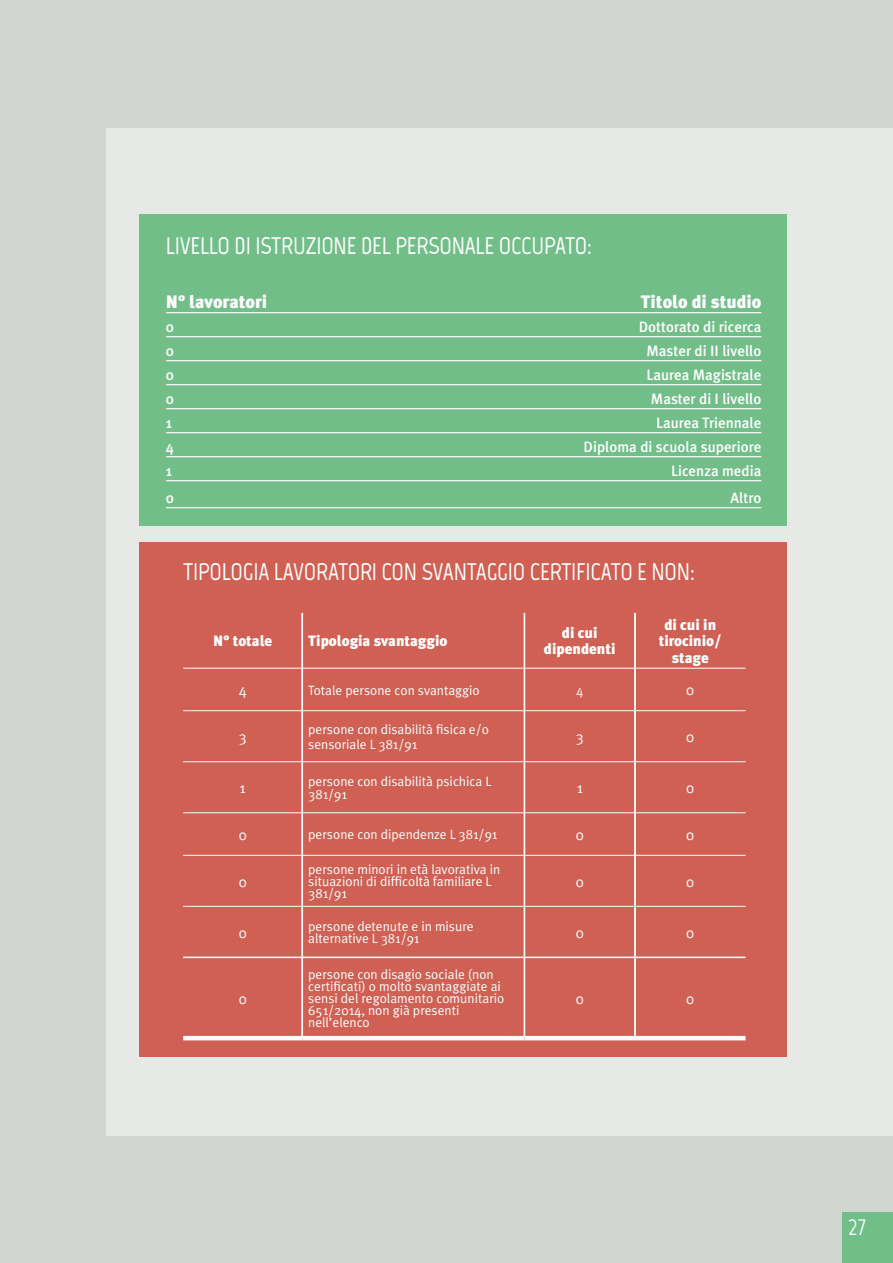
<style>
.page{position:relative;width:893px;height:1263px;background:#d1d6d0}
.page>*{position:absolute;margin:0;border:0;box-sizing:border-box;transform-origin:0 0}
.t1{font:700 24px "Marvel";letter-spacing:-.01em;color:#fff}
.t2{font:24px "Marvel";color:#fff}
.t3{font:900 18px "Meta Plus";color:#fff}
.t4{font:500 15px "Meta Plus";color:#fff}
.t5{font:900 15px/16.5px "Meta Plus";color:#fff;text-align:center}
.t6{font:15px "Meta Plus Normal";color:#fff}
.t7{font:13.5px/12px "Meta Plus Normal";color:#fff}
</style>
<div class="page">
<div style="left:106px;top:128px;width:787px;height:1007px;background:#e7e9e6"></div>
<div style="left:842px;top:1212px;width:51px;height:51px;background:#72be89"></div>
<div style="left:139px;top:214px;width:648px;height:312px;background:#72be89"></div>
<hr style="left:166px;top:312px;width:595px;height:1px;background:#fff">
<hr style="left:166px;top:336px;width:595px;height:1px;background:#fff">
<hr style="left:166px;top:360px;width:595px;height:1px;background:#fff">
<hr style="left:166px;top:384px;width:595px;height:1px;background:#fff">
<hr style="left:166px;top:408px;width:595px;height:1px;background:#fff">
<hr style="left:166px;top:432px;width:595px;height:1px;background:#fff">
<hr style="left:166px;top:456px;width:595px;height:1px;background:#fff">
<hr style="left:166px;top:480px;width:595px;height:1px;background:#fff">
<hr style="left:166px;top:507px;width:595px;height:1px;background:#fff">
<div style="left:139px;top:542px;width:648px;height:515px;background:#cf6053"></div>
<hr style="left:302px;top:613px;width:1px;height:55px;background:#fff">
<hr style="left:524px;top:613px;width:1px;height:55px;background:#fff">
<hr style="left:634px;top:613px;width:1px;height:55px;background:#fff">
<hr style="left:635px;top:613px;width:1px;height:55px;background:#fff">
<hr style="left:302px;top:668px;width:1px;height:42px;background:#fff">
<hr style="left:524px;top:668px;width:1px;height:42px;background:#fff">
<hr style="left:634px;top:668px;width:1px;height:42px;background:#fff">
<hr style="left:635px;top:668px;width:1px;height:42px;background:#fff">
<hr style="left:302px;top:711px;width:1px;height:50px;background:#fff">
<hr style="left:524px;top:711px;width:1px;height:50px;background:#fff">
<hr style="left:634px;top:711px;width:1px;height:50px;background:#fff">
<hr style="left:635px;top:711px;width:1px;height:50px;background:#fff">
<hr style="left:302px;top:762px;width:1px;height:50px;background:#fff">
<hr style="left:524px;top:762px;width:1px;height:50px;background:#fff">
<hr style="left:634px;top:762px;width:1px;height:50px;background:#fff">
<hr style="left:635px;top:762px;width:1px;height:50px;background:#fff">
<hr style="left:302px;top:813px;width:1px;height:42px;background:#fff">
<hr style="left:524px;top:813px;width:1px;height:42px;background:#fff">
<hr style="left:634px;top:813px;width:1px;height:42px;background:#fff">
<hr style="left:635px;top:813px;width:1px;height:42px;background:#fff">
<hr style="left:302px;top:856px;width:1px;height:50px;background:#fff">
<hr style="left:524px;top:856px;width:1px;height:50px;background:#fff">
<hr style="left:634px;top:856px;width:1px;height:50px;background:#fff">
<hr style="left:635px;top:856px;width:1px;height:50px;background:#fff">
<hr style="left:302px;top:907px;width:1px;height:49px;background:#fff">
<hr style="left:524px;top:907px;width:1px;height:49px;background:#fff">
<hr style="left:634px;top:907px;width:1px;height:49px;background:#fff">
<hr style="left:635px;top:907px;width:1px;height:49px;background:#fff">
<hr style="left:302px;top:958px;width:1px;height:78px;background:#fff">
<hr style="left:524px;top:958px;width:1px;height:78px;background:#fff">
<hr style="left:634px;top:958px;width:1px;height:78px;background:#fff">
<hr style="left:635px;top:958px;width:1px;height:78px;background:#fff">
<hr style="left:183px;top:668px;width:119px;height:1px;background:#fff">
<hr style="left:302px;top:668px;width:222px;height:1px;background:#fff">
<hr style="left:524px;top:668px;width:111px;height:1px;background:#fff">
<hr style="left:635px;top:668px;width:111px;height:1px;background:#fff">
<hr style="left:183px;top:710px;width:119px;height:1px;background:#fff">
<hr style="left:302px;top:710px;width:222px;height:1px;background:#fff">
<hr style="left:524px;top:710px;width:111px;height:1px;background:#fff">
<hr style="left:635px;top:710px;width:111px;height:1px;background:#fff">
<hr style="left:183px;top:761px;width:119px;height:1px;background:#fff">
<hr style="left:302px;top:761px;width:222px;height:1px;background:#fff">
<hr style="left:524px;top:761px;width:111px;height:1px;background:#fff">
<hr style="left:635px;top:761px;width:111px;height:1px;background:#fff">
<hr style="left:183px;top:812px;width:119px;height:1px;background:#fff">
<hr style="left:302px;top:812px;width:222px;height:1px;background:#fff">
<hr style="left:524px;top:812px;width:111px;height:1px;background:#fff">
<hr style="left:635px;top:812px;width:111px;height:1px;background:#fff">
<hr style="left:183px;top:855px;width:119px;height:1px;background:#fff">
<hr style="left:302px;top:855px;width:222px;height:1px;background:#fff">
<hr style="left:524px;top:855px;width:111px;height:1px;background:#fff">
<hr style="left:635px;top:855px;width:111px;height:1px;background:#fff">
<hr style="left:183px;top:906px;width:119px;height:1px;background:#fff">
<hr style="left:302px;top:906px;width:222px;height:1px;background:#fff">
<hr style="left:524px;top:906px;width:111px;height:1px;background:#fff">
<hr style="left:635px;top:906px;width:111px;height:1px;background:#fff">
<hr style="left:183px;top:1036px;width:119px;height:4px;background:#fff">
<hr style="left:302px;top:1036px;width:222px;height:4px;background:#fff">
<hr style="left:524px;top:1036px;width:111px;height:4px;background:#fff">
<hr style="left:635px;top:1036px;width:111px;height:4px;background:#fff">
<hr style="left:183px;top:956px;width:119px;height:2px;background:#fff">
<hr style="left:302px;top:956px;width:222px;height:2px;background:#fff">
<hr style="left:524px;top:956px;width:111px;height:2px;background:#fff">
<hr style="left:635px;top:956px;width:111px;height:2px;background:#fff">
<h1 class="t1" style="left:166px;top:231px;width:427px">LIVELLO DI ISTRUZIONE DEL PERSONALE OCCUPATO:</h1>
<h2 class="t3" style="left:166px;top:291px;width:103px">N° lavoratori</h2>
<h2 class="t3" style="left:641px;top:291px;width:122px">Titolo di studio</h2>
<p class="t4" style="left:166px;top:318px;width:10px">0</p>
<p class="t4" style="left:639px;top:318px;width:124px">Dottorato di ricerca</p>
<p class="t4" style="left:166px;top:342px;width:10px">0</p>
<p class="t4" style="left:646px;top:342px;width:116px">Master di II livello</p>
<p class="t4" style="left:166px;top:366px;width:10px">0</p>
<p class="t4" style="left:646px;top:366px;width:117px">Laurea Magistrale</p>
<p class="t4" style="left:166px;top:390px;width:10px">0</p>
<p class="t4" style="left:651px;top:390px;width:112px">Master di I livello</p>
<p class="t4" style="left:166px;top:414px;width:8px">1</p>
<p class="t4" style="left:656px;top:414px;width:107px">Laurea Triennale</p>
<p class="t4" style="left:166px;top:438px;width:10px">4</p>
<p class="t4" style="left:584px;top:438px;width:179px">Diploma di scuola superiore</p>
<p class="t4" style="left:166px;top:462px;width:8px">1</p>
<p class="t4" style="left:671px;top:462px;width:92px">Licenza media</p>
<p class="t4" style="left:166px;top:489px;width:10px">0</p>
<p class="t4" style="left:731px;top:489px;width:32px">Altro</p>
<h1 class="t1" style="left:183px;top:557px;width:513px">TIPOLOGIA LAVORATORI CON SVANTAGGIO CERTIFICATO E NON:</h1>
<p class="t5" style="left:213px;top:633px;width:61px">N° totale</p>
<p class="t5" style="left:308px;top:633px;width:141px">Tipologia svantaggio</p>
<p class="t5" style="left:544px;top:624px;width:73px">di cui dipendenti</p>
<p class="t5" style="left:659px;top:616px;width:64px">di cui in tirocinio/ stage</p>
<p class="t6" style="left:239px;top:681px;width:10px">4</p>
<p class="t7" style="left:308px;top:684px;width:173px">Totale persone con svantaggio</p>
<p class="t7" style="left:576px;top:684px;width:9px">4</p>
<p class="t6" style="left:686px;top:681px;width:10px">0</p>
<p class="t6" style="left:239px;top:728px;width:10px">3</p>
<p class="t7" style="left:308px;top:722px;width:182px;line-height:15px">persone con disabilità fisica e/o sensoriale L 381/91</p>
<p class="t6" style="left:576px;top:728px;width:10px">3</p>
<p class="t6" style="left:686px;top:728px;width:10px">0</p>
<p class="t6" style="left:240px;top:779px;width:8px">1</p>
<p class="t7" style="left:308px;top:774px;width:185px;line-height:13.5px">persone con disabilità psichica L<br>381/91</p>
<p class="t6" style="left:577px;top:779px;width:8px">1</p>
<p class="t6" style="left:686px;top:779px;width:10px">0</p>
<p class="t6" style="left:239px;top:826px;width:10px">0</p>
<p class="t7" style="left:308px;top:828px;width:191px">persone con dipendenze L 381/91</p>
<p class="t6" style="left:576px;top:826px;width:10px">0</p>
<p class="t6" style="left:686px;top:826px;width:10px">0</p>
<p class="t6" style="left:239px;top:873px;width:10px">0</p>
<p class="t7" style="left:308px;top:863px;width:194px">persone minori in età lavorativa in situazioni di difficoltà familiare L<br>381/91</p>
<p class="t6" style="left:576px;top:873px;width:10px">0</p>
<p class="t6" style="left:686px;top:873px;width:10px">0</p>
<p class="t6" style="left:239px;top:924px;width:10px">0</p>
<p class="t7" style="left:308px;top:920px;width:167px">persone detenute e in misure alternative L 381/91</p>
<p class="t6" style="left:576px;top:924px;width:10px">0</p>
<p class="t6" style="left:686px;top:924px;width:10px">0</p>
<p class="t6" style="left:239px;top:990px;width:10px">0</p>
<p class="t7" style="left:308px;top:968px;width:198px">persone con disagio sociale (non certificati) o molto svantaggiate ai sensi del regolamento comunitario<br>651/2014, non già presenti nell’elenco</p>
<p class="t6" style="left:576px;top:990px;width:10px">0</p>
<p class="t6" style="left:686px;top:990px;width:10px">0</p>
<h1 class="t2" style="left:848px;top:1212px;width:20px">27</h1>
</div>
